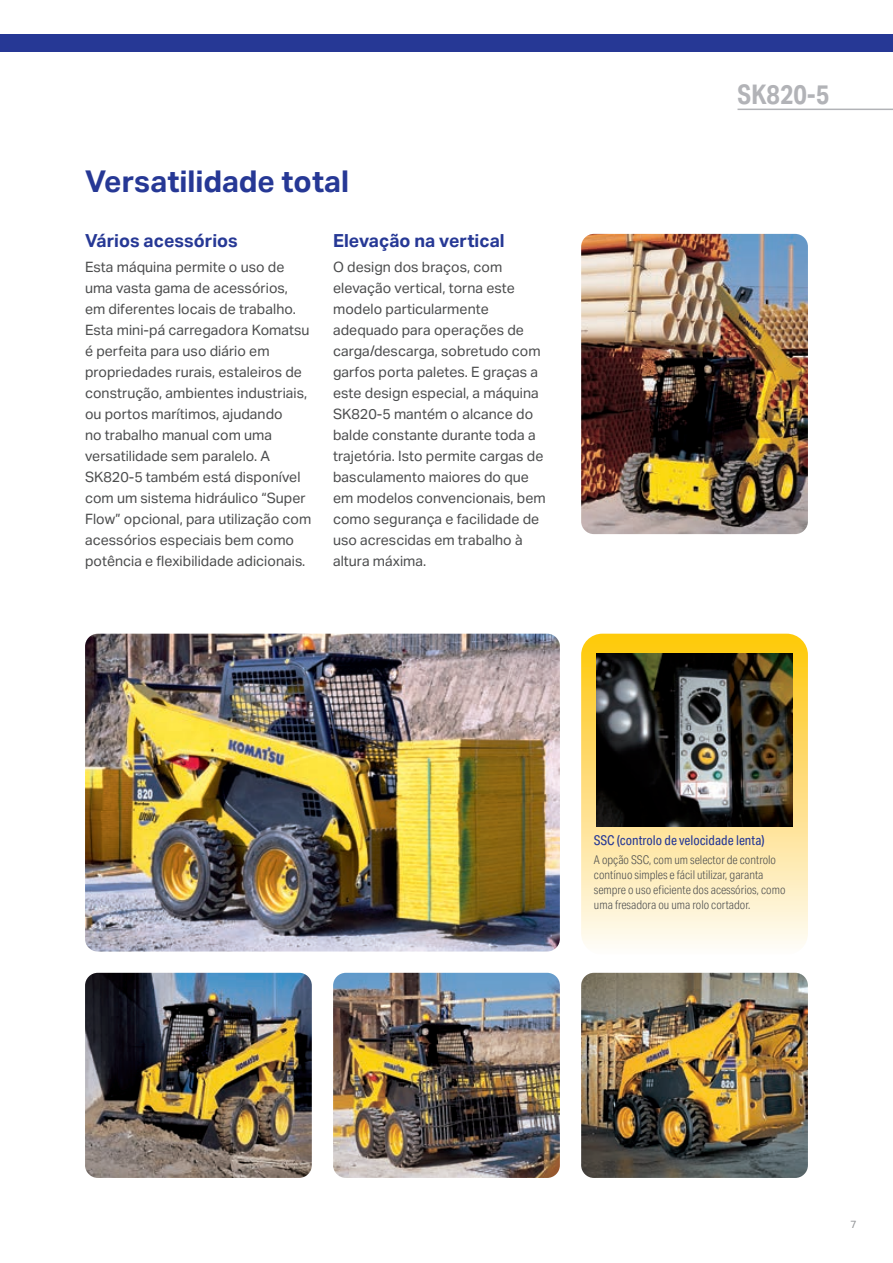
<style>
.page{position:relative;width:893px;height:1263px;background:#fff}
.page>*{position:absolute;margin:0;border:0;box-sizing:border-box;transform-origin:0 0}
.t1{font:700 30px "Aktiv Grotesk";color:#263895}
.t2{font:700 27px "Aktiv Grotesk Cd";color:#b2b3b7}
.t3{font:700 18px "Aktiv Grotesk";color:#263895}
.t4{font:14.25px/21px "Aktiv Grotesk";color:#4b4c4d}
.t5{font:13.5px "Aktiv Grotesk Cd";color:#263895}
.t6{font:300 12px/15px "Aktiv Grotesk Cd";color:#4b4c4d}
.t7{font:10.5px "Aktiv Grotesk";color:#939598}
</style>
<div class="page">
<svg style="left:581px;top:634px;width:227px;height:311px;background:#fde6a0"></svg>
<img style="left:596px;top:654px;width:197px;height:173px">
<img style="left:85px;top:973px;width:227px;height:205px">
<img style="left:581px;top:234px;width:227px;height:300px">
<img style="left:85px;top:634px;width:475px;height:317px">
<img style="left:333px;top:973px;width:227px;height:205px">
<img style="left:581px;top:973px;width:227px;height:205px">
<div style="left:0;top:34px;width:893px;height:17px;background:#263895"></div>
<hr style="left:737px;top:109px;width:156px;height:1px;background:#b2b3b7">
<h1 class="t1" style="left:85px;top:164px;width:266px">Versatilidade total</h1>
<p class="t3" style="left:85px;top:230px;width:154px">Vários acessórios</p>
<p class="t4" style="left:85px;top:257px;width:228px">Esta máquina permite o uso de uma vasta gama de acessórios, em diferentes locais de trabalho.<br>Esta mini-pá carregadora Komatsu é perfeita para uso diário em propriedades rurais, estaleiros de construção, ambientes industriais, ou portos marítimos, ajudando<br>no trabalho manual com uma versatilidade sem paralelo. A<br>SK820-5 também está disponível com um sistema hidráulico “Super<br>Flow” opcional, para utilização com acessórios especiais bem como potência e flexibilidade adicionais.</p>
<p class="t3" style="left:333px;top:230px;width:173px">Elevação na vertical</p>
<p class="t4" style="left:333px;top:257px;width:214px">O design dos braços, com elevação vertical, torna este modelo particularmente adequado para operações de carga/descarga, sobretudo com garfos porta paletes. E graças a este design especial, a máquina<br>SK820-5 mantém o alcance do balde constante durante toda a trajetória. Isto permite cargas de basculamento maiores do que em modelos convencionais, bem como segurança e facilidade de uso acrescidas em trabalho à altura máxima.</p>
<h2 class="t2" style="left:737px;top:79px;width:93px">SK820-5</h2>
<p class="t5" style="left:594px;top:832px;width:172px">SSC (controlo de velocidade lenta)</p>
<p class="t6" style="left:594px;top:853px;width:193px">A opção SSC, com um selector de controlo contínuo simples e fácil utilizar, garanta sempre o uso eficiente dos acessórios, como uma fresadora ou uma rolo cortador.</p>
<p class="t7" style="left:850px;top:1218px;width:8px">7</p>
</div>
